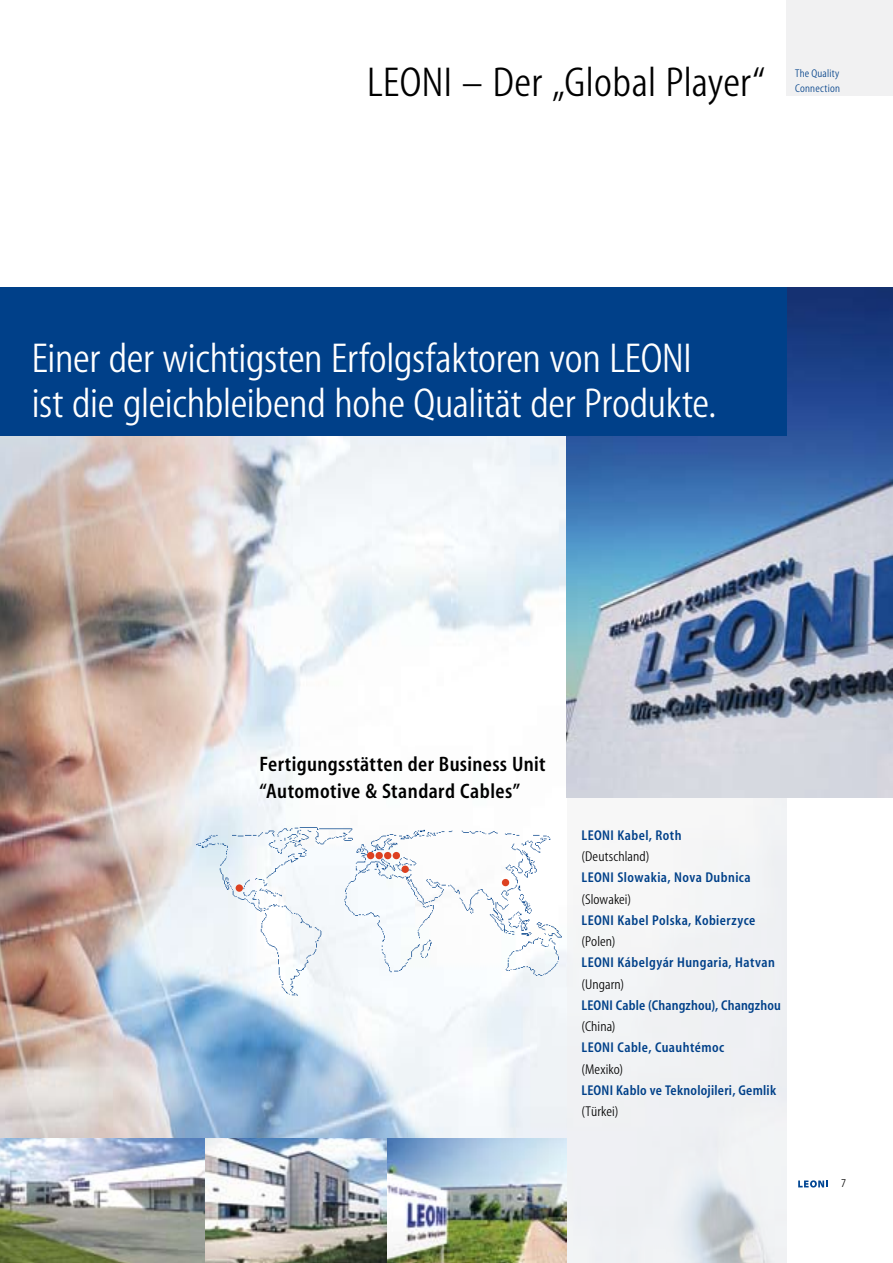
<style>
.page{position:relative;width:893px;height:1263px;background:#fff}
.page>*{position:absolute;margin:0;border:0;box-sizing:border-box;transform-origin:0 0}
.t1{font:42px/45px "Myriad Condensed";letter-spacing:-.01em;color:#fff}
.t2{font:42px "Myriad Condensed";letter-spacing:.005em;color:#000}
.t3{font:semi-condensed 21px/27px "Myriad";letter-spacing:.02em;color:#000}
.t4{font:semi-condensed 14.25px "Myriad";letter-spacing:.03em;color:#004089}
.t5{font:14.25px "Myriad Condensed";letter-spacing:.005em;color:#000}
.t6{font:semi-condensed 14.25px "Myriad";letter-spacing:.01em;color:#004089}
.t7{font:11.25px "Myriad Condensed";letter-spacing:.02em;color:#004089}
</style>
<div class="page">
<svg style="left:798px;top:1180px;width:30px;height:7px"></svg>
<img style="left:0;top:436px;width:567px;height:702px">
<img style="left:567px;top:288px;width:326px;height:510px">
<div style="left:567px;top:798px;width:220px;height:465px;background:#f1f1f2"></div>
<div style="left:0;top:287px;width:787px;height:149px;background:#004089"></div>
<div style="left:787px;top:0;width:106px;height:96px;background:#f1f1f2"></div>
<img style="left:196px;top:827px;width:371px;height:168px">
<div style="left:236px;top:884px;width:7px;height:8px;background:#dd4121;border-radius:50%"></div>
<div style="left:367px;top:852px;width:7px;height:7px;background:#dd4121;border-radius:50%"></div>
<div style="left:384px;top:852px;width:7px;height:7px;background:#dd4121;border-radius:50%"></div>
<div style="left:375px;top:852px;width:8px;height:7px;background:#dd4121;border-radius:50%"></div>
<div style="left:393px;top:852px;width:7px;height:7px;background:#dd4121;border-radius:50%"></div>
<svg style="left:401px;top:865px;width:8px;height:8px"></svg>
<div style="left:502px;top:879px;width:7px;height:7px;background:#dd4121;border-radius:50%"></div>
<img style="left:387px;top:1138px;width:180px;height:125px">
<img style="left:0;top:1138px;width:205px;height:125px">
<img style="left:205px;top:1138px;width:182px;height:125px">
<h1 class="t2" style="left:367px;top:61px;width:399px">LEONI – Der „Global Player“</h1>
<p class="t7" style="left:795px;top:68px;width:46px">The Quality</p>
<p class="t7" style="left:795px;top:83px;width:46px">Connection</p>
<h1 class="t1" style="left:32px;top:338px;width:686px">Einer der wichtigsten Erfolgsfaktoren von LEONI ist die gleichbleibend hohe Qualität der Produkte.</h1>
<h2 class="t3" style="left:259px;top:751px;width:288px">Fertigungsstätten der Business Unit “Automotive &amp; Standard Cables”</h2>
<p class="t4" style="left:581px;top:828px;width:101px">LEONI Kabel, Roth</p>
<p class="t5" style="left:581px;top:849px;width:70px">(Deutschland)</p>
<p class="t4" style="left:581px;top:870px;width:171px">LEONI Slowakia, Nova Dubnica</p>
<p class="t5" style="left:581px;top:892px;width:51px">(Slowakei)</p>
<p class="t4" style="left:581px;top:913px;width:175px">LEONI Kabel Polska, Kobierzyce</p>
<p class="t5" style="left:581px;top:934px;width:36px">(Polen)</p>
<p class="t4" style="left:581px;top:955px;width:195px">LEONI Kábelgyár Hungaria, Hatvan</p>
<p class="t5" style="left:581px;top:977px;width:44px">(Ungarn)</p>
<p class="t6" style="left:581px;top:998px;width:201px">LEONI Cable (Changzhou), Changzhou</p>
<p class="t5" style="left:581px;top:1019px;width:36px">(China)</p>
<p class="t4" style="left:581px;top:1040px;width:144px">LEONI Cable, Cuauhtémoc</p>
<p class="t5" style="left:581px;top:1062px;width:43px">(Mexiko)</p>
<p class="t4" style="left:581px;top:1083px;width:196px">LEONI Kablo ve Teknolojileri, Gemlik</p>
<p class="t5" style="left:581px;top:1104px;width:38px">(Türkei)</p>
</div>
